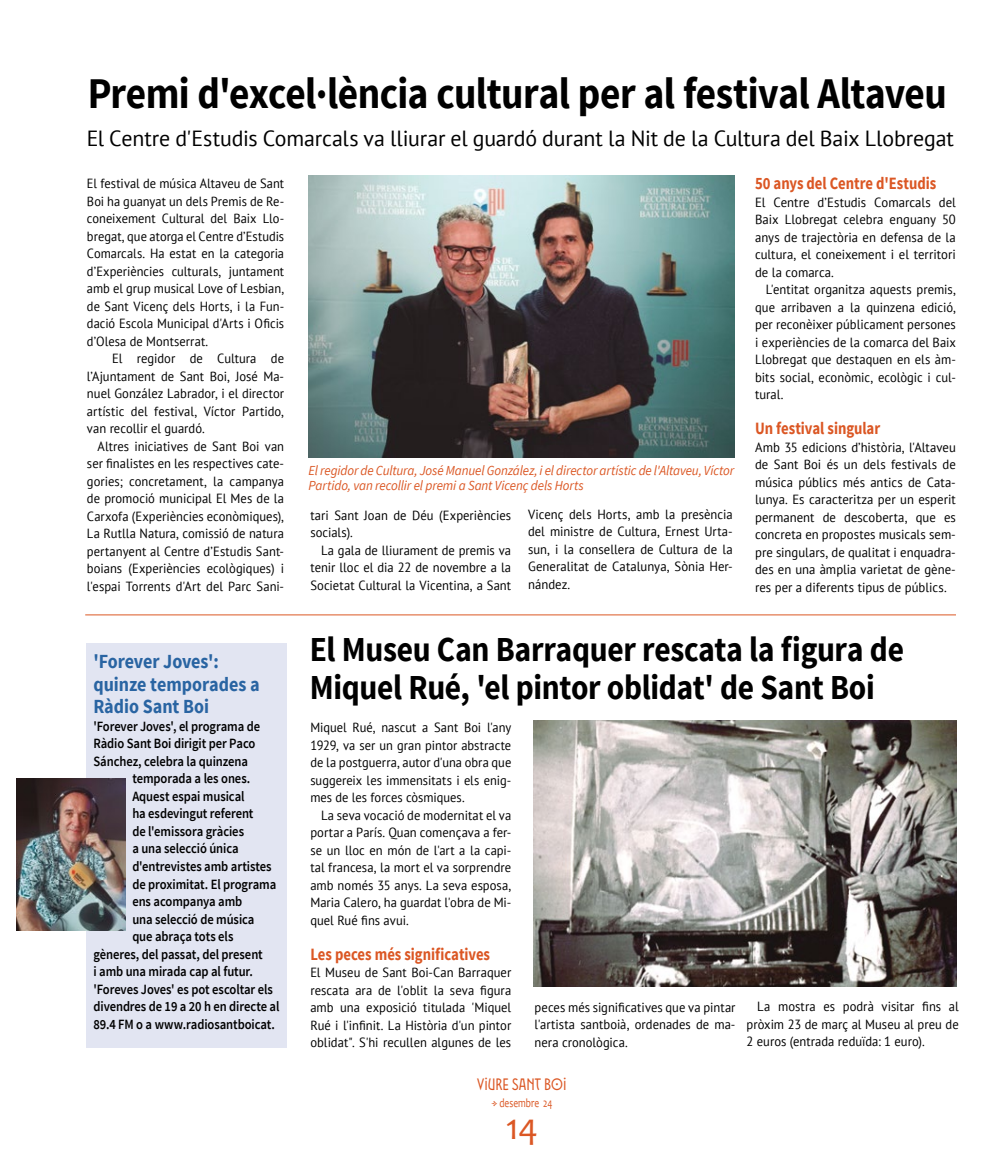
<style>
.page{position:relative;width:993px;height:1170px;background:#fff}
.page>*{position:absolute;margin:0;border:0;box-sizing:border-box;transform-origin:0 0}
.t1{font:700 43.75px "Source Sans Pro";letter-spacing:-.015em;color:#000;scale:.9 1}
.t2{font:37.5px "Candara";color:#db5724}
.t3{font:700 35px/37.5px "Source Sans Pro";letter-spacing:-.01em;color:#000;scale:.9 1}
.t4{font:21.88px "PT Sans";letter-spacing:-.005em;color:#000}
.t5{font:700 20px/22.5px "Source Sans Pro";letter-spacing:-.005em;color:#2964a2;scale:.9 1}
.t6{font:700 17.25px "Source Sans Pro";letter-spacing:-.005em;color:#db5724;scale:.85 1}
.t7{font:16.25px "Santboiana Sans";color:#db5724;scale:.9 1}
.t8{font:600 14.12px "Source Sans Pro";letter-spacing:-.005em;color:#000;scale:.89 1}
.t9{font:italic 13.75px/15px "Source Sans Pro";letter-spacing:-.01em;color:#db5724;scale:.95 1}
.t10{font:13.25px/17.5px "PT Sans";color:#000;text-align:justify;scale:.95 1}
.t11{font:13.25px/17.5px "PT Sans";color:#000;text-align:justify;scale:.94 1}
.t12{font:13.25px/17.5px "PT Sans";color:#000;text-align:justify;scale:.96 1}
.t13{font:12.5px "Candara";color:#db5724;scale:.75 1}
</style>
<div class="page">
<hr style="left:85px;top:614px;width:870px;height:1px;background:#db5724">
<img style="left:308px;top:175px;width:426px;height:282px">
<img style="left:533px;top:720px;width:423px;height:266px">
<div style="left:86px;top:642px;width:200px;height:405px;background:#e2e5f2"></div>
<img style="left:17px;top:778px;width:108px;height:151px">
<h1 class="t1" style="left:88px;top:65px;width:955px">Premi d'excel·lència cultural per al festival Altaveu</h1>
<h3 class="t4" style="left:87px;top:124px;width:868px">El Centre d'Estudis Comarcals va lliurar el guardó durant la Nit de la Cultura del Baix Llobregat</h3>
<p class="t11" style="left:87px;top:174px;width:211px">El festival de música Altaveu de Sant Boi ha guanyat un dels Premis de Re&shy;coneixement Cultural del Baix Llo&shy;bregat, que atorga el Centre d’Estudis Comarcals. Ha estat en la categoria d’Experiències culturals, juntament amb el grup musical Love of Lesbian, de Sant Vicenç dels Horts, i la Fun&shy;dació Escola Municipal d'Arts i Oficis d’Olesa de Montserrat.</p>
<p class="t10" style="left:87px;top:349px;width:209px;text-indent:25px">El regidor de Cultura de l’Ajuntament de Sant Boi, José Ma&shy;nuel González Labrador, i el director artístic del festival, Víctor Partido, van recollir el guardó.</p>
<p class="t10" style="left:87px;top:437px;width:209px;text-indent:11px">Altres iniciatives de Sant Boi van ser finalistes en les respectives cate&shy;gories; concretament, la campanya de promoció municipal El Mes de la Carxofa (Experiències econòmiques), La Rutlla Natura, comissió de natura pertanyent al Centre d’Estudis Sant&shy;boians (Experiències ecològiques) i l'espai Torrents d'Art del Parc Sani-</p>
<h3 class="t5" style="left:93px;top:651px;width:186px">'Forever Joves': quinze temporades a<br>Ràdio Sant Boi</h3>
<p class="t8" style="left:93px;top:717px;width:189px">'Forever Joves', el programa de</p>
<p class="t8" style="left:93px;top:734px;width:183px">Ràdio Sant Boi dirigit per Paco</p>
<p class="t8" style="left:93px;top:752px;width:175px">Sánchez, celebra la quinzena</p>
<p class="t8" style="left:132px;top:769px;width:134px">temporada a les ones.</p>
<p class="t8" style="left:132px;top:787px;width:128px">Aquest espai musical</p>
<p class="t8" style="left:132px;top:804px;width:138px">ha esdevingut referent</p>
<p class="t8" style="left:132px;top:822px;width:127px">de l'emissora gràcies</p>
<p class="t8" style="left:132px;top:839px;width:121px">a una selecció única</p>
<p class="t8" style="left:132px;top:857px;width:158px">d'entrevistes amb artistes</p>
<p class="t8" style="left:132px;top:874px;width:163px">de proximitat. El programa</p>
<p class="t8" style="left:132px;top:892px;width:125px">ens acompanya amb</p>
<p class="t8" style="left:132px;top:909px;width:139px">una selecció de música</p>
<p class="t8" style="left:132px;top:927px;width:115px">que abraça tots els</p>
<p class="t8" style="left:93px;top:944px;width:192px">gèneres, del passat, del present</p>
<p class="t8" style="left:93px;top:962px;width:181px">i amb una mirada cap al futur.</p>
<p class="t8" style="left:93px;top:979px;width:203px">'Foreves Joves' es pot escoltar els</p>
<p class="t8" style="left:93px;top:997px;width:210px">divendres de 19 a 20 h en directe al</p>
<p class="t8" style="left:93px;top:1014px;width:205px">89.4 FM o a www.radiosantboicat.</p>
<p class="t9" style="left:308px;top:463px;width:449px">El regidor de Cultura, José Manuel González, i el director artístic de l'Altaveu, Víctor<br>Partido, van recollir el premi a Sant Vicenç dels Horts</p>
<p class="t10" style="left:528px;top:505px;width:217px">Vicenç dels Horts, amb la presència del ministre de Cultura, Ernest Urta&shy;sun, i la consellera de Cultura de la Generalitat de Catalunya, Sònia Her&shy;nández.</p>
<p class="t10" style="left:310px;top:506px;width:213px">tari Sant Joan de Déu (Experiències socials).</p>
<p class="t10" style="left:310px;top:541px;width:213px;text-indent:11px">La gala de lliurament de premis va tenir lloc el dia 22 de novembre a la Societat Cultural la Vicentina, a Sant</p>
<h3 class="t6" style="left:754px;top:172px;width:214px">50 anys del Centre d'Estudis</h3>
<p class="t12" style="left:754px;top:193px;width:211px">El Centre d’Estudis Comarcals del Baix Llobregat celebra enguany 50 anys de trajectòria en defensa de la cultura, el coneixement i el territori de la comarca.</p>
<p class="t10" style="left:754px;top:280px;width:213px;text-indent:11px">L'entitat organitza aquests premis, que arribaven a la quinzena edició, per reconèixer públicament persones i experiències de la comarca del Baix Llobregat que destaquen en els àm&shy;bits social, econòmic, ecològic i cul&shy;tural.</p>
<h3 class="t6" style="left:754px;top:417px;width:149px">Un festival singular</h3>
<p class="t12" style="left:754px;top:438px;width:210px">Amb 35 edicions d’història, l'Altaveu de Sant Boi és un dels festivals de música públics més antics de Cata&shy;lunya. Es caracteritza per un esperit permanent de descoberta, que es concreta en propostes musicals sem&shy;pre singulars, de qualitat i enquadra&shy;des en una àmplia varietat de gène&shy;res per a diferents tipus de públics.</p>
<h3 class="t3" style="left:310px;top:632px;width:661px">El Museu Can Barraquer rescata la figura de<br>Miquel Rué, 'el pintor oblidat' de Sant Boi</h3>
<p class="t11" style="left:310px;top:718px;width:215px">Miquel Rué, nascut a Sant Boi l'any 1929, va ser un gran pintor abstracte de la postguerra, autor d'una obra que suggereix les immensitats i els enig&shy;mes de les forces còsmiques.</p>
<p class="t10" style="left:310px;top:806px;width:213px;text-indent:11px">La seva vocació de modernitat el va portar a París. Quan començava a fer&shy;se un lloc en món de l'art a la capi&shy;tal francesa, la mort el va sorprendre amb només 35 anys. La seva esposa, Maria Calero, ha guardat l'obra de Mi&shy;quel Rué fins avui.</p>
<h3 class="t6" style="left:310px;top:942px;width:213px">Les peces més significatives</h3>
<p class="t10" style="left:310px;top:963px;width:213px">El Museu de Sant Boi-Can Barraquer rescata ara de l'oblit la seva figura amb una exposició titulada 'Miquel Rué i l'infinit. La Història d'un pintor oblidat". S'hi recullen algunes de les</p>
<p class="t10" style="left:534px;top:997px;width:213px">peces més significatives que va pintar l'artista santboià, ordenades de ma&shy;nera cronològica.</p>
<p class="t7" style="left:477px;top:1074px;width:101px">VIURE SANT BOI</p>
<p class="t13" style="left:499px;top:1094px;width:72px">desembre 24</p>
<h2 class="t2" style="left:505px;top:1103px;width:34px">14</h2>
<p class="t10" style="left:746px;top:997px;width:225px;text-indent:11px">La mostra es podrà visitar fins al pròxim 23 de març al Museu al preu de 2 euros (entrada reduïda: 1 euro).</p>
</div>
